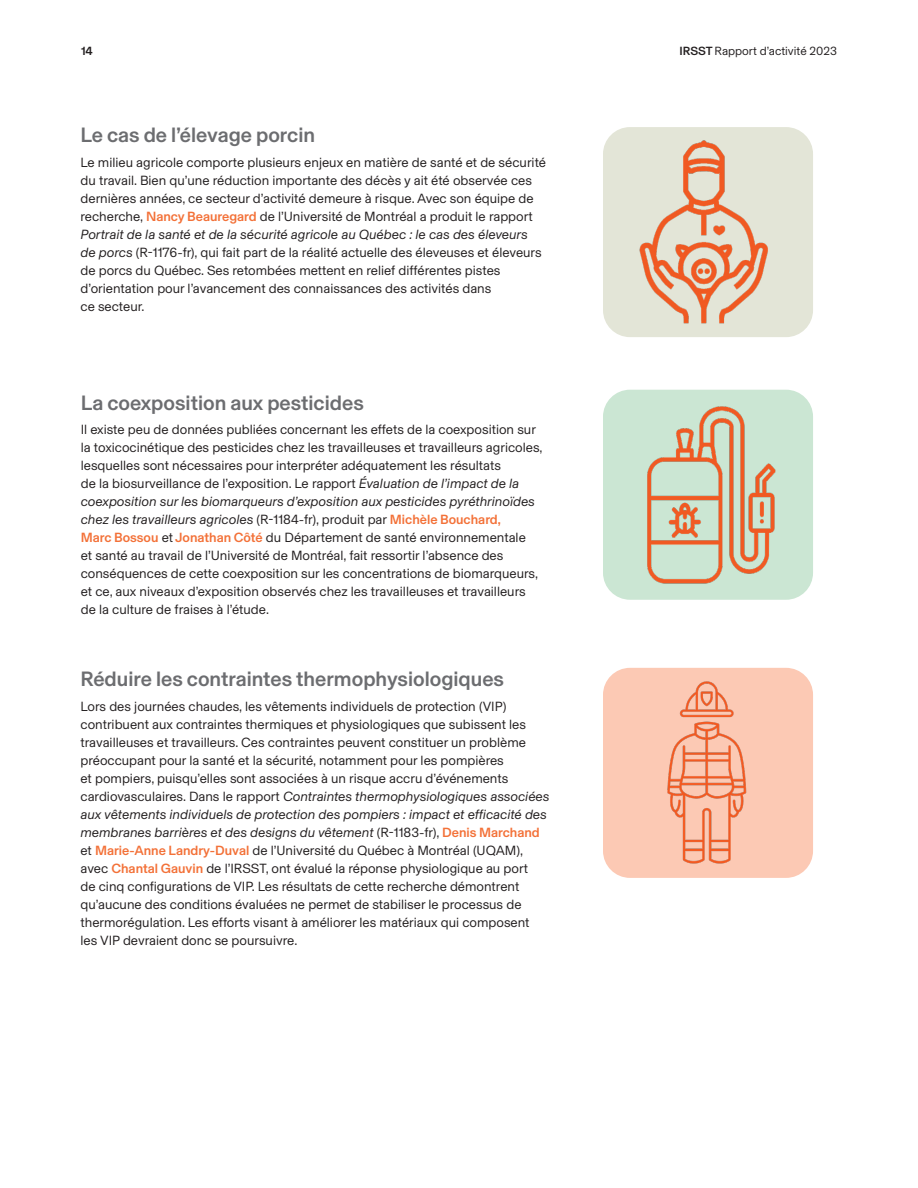
<style>
.page{position:relative;width:918px;height:1188px;background:#fff}
.page>*{position:absolute;margin:0;border:0;box-sizing:border-box;transform-origin:0 0}
.t1{font:500 21px "Basel Grotesk";color:#6c6d70}
.t2{font:13.5px/18px "Basel Grotesk";color:#231f20}
.t3{font:12px "Basel Grotesk";color:#231f20}
.t4{font:500 12px "Basel Grotesk";color:#231f20}
.s1{font-weight:500}
.s2{font-weight:500;color:#f37138}
.s3{font-style:italic}
</style>
<div class="page">
<div style="left:603px;top:127px;width:210px;height:210px;background:#e3e5d7;border-radius:27px"></div>
<div style="left:603px;top:668px;width:210px;height:210px;background:#fcc9b4;border-radius:27px"></div>
<div style="left:603px;top:390px;width:210px;height:210px;background:#cbe6d3;border-radius:27px"></div>
<img style="left:603px;top:393px;width:207px;height:199px">
<img style="left:639px;top:140px;width:129px;height:184px">
<img style="left:667px;top:681px;width:80px;height:183px">
<p class="t4" style="left:81px;top:42px;width:14px">14</p>
<p class="t3" style="left:679px;top:42px;width:159px"><span class="s1">IRSST</span> Rapport d’activité 2023</p>
<h1 class="t1" style="left:81px;top:120px;width:236px">Le cas de l’élevage porcin</h1>
<p class="t2" style="left:81px;top:152px;width:467px">Le milieu agricole comporte plusieurs enjeux en matière de santé et de sécurité du travail. Bien qu’une réduction importante des décès y ait été observée ces dernières années, ce secteur d’activité demeure à risque. Avec son équipe de recherche, <span class="s2">Nancy Beauregard</span> de l’Université de Montréal a produit le rapport <span class="s3">Portrait de la santé et de la sécurité agricole au Québec : le cas des éleveurs de porcs</span> (R-1176-fr), qui fait part de la réalité actuelle des éleveuses et éleveurs de porcs du Québec. Ses retombées mettent en relief différentes pistes d’orientation pour l’avancement des connaissances des activités dans<br>ce secteur.</p>
<h1 class="t1" style="left:81px;top:388px;width:285px">La coexposition aux pesticides</h1>
<p class="t2" style="left:81px;top:420px;width:463px">Il existe peu de données publiées concernant les effets de la coexposition sur la toxicocinétique des pesticides chez les travailleuses et travailleurs agricoles, lesquelles sont nécessaires pour interpréter adéquatement les résultats<br>de la biosurveillance de l’exposition. Le rapport <span class="s3">Évaluation de l’impact de la coexposition sur les biomarqueurs d’exposition aux pesticides pyréthrinoïdes chez les travailleurs agricoles</span> (R-1184-fr), produit par <span class="s2">Michèle Bouchard,<br>Marc Bossou</span> et <span class="s2">Jonathan Côté</span> du Département de santé environnementale<br>et santé au travail de l’Université de Montréal, fait ressortir l’absence des conséquences de cette coexposition sur les concentrations de biomarqueurs, et ce, aux niveaux d’exposition observés chez les travailleuses et travailleurs de la culture de fraises à l’étude.</p>
<h1 class="t1" style="left:81px;top:664px;width:425px">Réduire les contraintes thermophysiologiques</h1>
<p class="t2" style="left:81px;top:696px;width:471px">Lors des journées chaudes, les vêtements individuels de protection (VIP) contribuent aux contraintes thermiques et physiologiques que subissent les travailleuses et travailleurs. Ces contraintes peuvent constituer un problème préoccupant pour la santé et la sécurité, notamment pour les pompières<br>et pompiers, puisqu’elles sont associées à un risque accru d’événements cardiovasculaires. Dans le rapport <span class="s3">Contraintes thermophysiologiques associées aux vêtements individuels de protection des pompiers : impact et efficacité des membranes barrières et des designs du vêtement</span> (R-1183-fr), <span class="s2">Denis Marchand </span>et <span class="s2">Marie-Anne Landry-Duval</span> de l’Université du Québec à Montréal (UQAM), avec <span class="s2">Chantal Gauvin</span> de l’IRSST, ont évalué la réponse physiologique au port<br>de cinq configurations de VIP. Les résultats de cette recherche démontrent qu’aucune des conditions évaluées ne permet de stabiliser le processus de thermorégulation. Les efforts visant à améliorer les matériaux qui composent les VIP devraient donc se poursuivre.</p>
</div>
